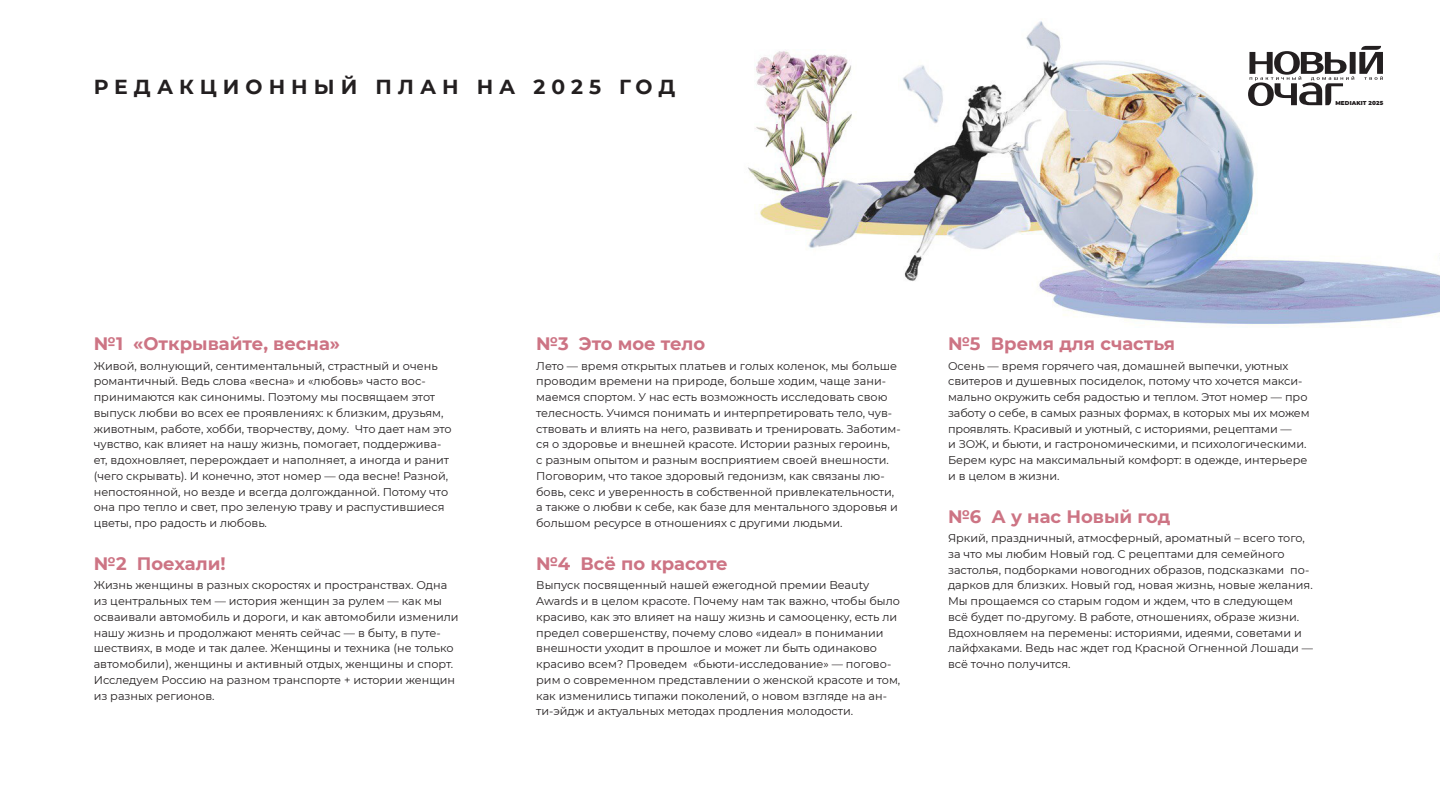
<style>
.page{position:relative;width:1440px;height:810px;background:#fff}
.page>*{position:absolute;margin:0;border:0;box-sizing:border-box;transform-origin:0 0}
.t1{font:700 20.25px "Montserrat";letter-spacing:.3em;color:#231f20}
.t2{font:700 18px "Montserrat";color:#cd7484}
.t3{font:11.25px/15.8px "Montserrat";color:#231f20}
.t4{font:900 5.7px "Montserrat";letter-spacing:.02em;color:#231f20}
</style>
<div class="page">
<img style="left:748px;top:21px;width:692px;height:307px">
<svg style="left:1248px;top:21px;width:192px;height:233px"></svg>
<p class="t1" style="left:94px;top:73px;width:583px">РЕДАКЦИОННЫЙ ПЛАН НА 2025 ГОД</p>
<p class="t4" style="left:1335px;top:99px;width:49px">MEDIAKIT 2025</p>
<p class="t2" style="left:94px;top:331px;width:248px">№1 «Открывайте, весна»</p>
<p class="t3" style="left:94px;top:357px;width:359px">Живой, волнующий, сентиментальный, страстный и очень романтичный. Ведь слова «весна» и «любовь» часто вос&shy;принимаются как синонимы. Поэтому мы посвящаем этот выпуск любви во всех ее проявлениях: к близким, друзьям, животным, работе, хобби, творчеству, дому. Что дает нам это чувство, как влияет на нашу жизнь, помогает, поддержива&shy;ет, вдохновляет, перерождает и наполняет, а иногда и ранит (чего скрывать). И конечно, этот номер — ода весне! Разной, непостоянной, но везде и всегда долгожданной. Потому что она про тепло и свет, про зеленую траву и распустившиеся цветы, про радость и любовь.</p>
<p class="t2" style="left:94px;top:550px;width:134px">№2 Поехали!</p>
<p class="t3" style="left:94px;top:577px;width:366px">Жизнь женщины в разных скоростях и пространствах. Одна из центральных тем — история женщин за рулем — как мы осваивали автомобиль и дороги, и как автомобили изменили нашу жизнь и продолжают менять сейчас — в быту, в путе&shy;шествиях, в моде и так далее. Женщины и техника (не только автомобили), женщины и активный отдых, женщины и спорт.<br>Исследуем Россию на разном транспорте + истории женщин из разных регионов.</p>
<p class="t2" style="left:536px;top:331px;width:171px">№3 Это мое тело</p>
<p class="t3" style="left:536px;top:357px;width:366px">Лето — время открытых платьев и голых коленок, мы больше проводим времени на природе, больше ходим, чаще зани&shy;маемся спортом. У нас есть возможность исследовать свою телесность. Учимся понимать и интерпретировать тело, чув&shy;ствовать и влиять на него, развивать и тренировать. Заботим&shy;ся о здоровье и внешней красоте. Истории разных героинь,<br>с разным опытом и разным восприятием своей внешности.<br>Поговорим, что такое здоровый гедонизм, как связаны лю&shy;бовь, секс и уверенность в собственной привлекательности, а также о любви к себе, как базе для ментального здоровья и большом ресурсе в отношениях с другими людьми.</p>
<p class="t2" style="left:536px;top:550px;width:193px">№4 Всё по красоте</p>
<p class="t3" style="left:536px;top:577px;width:366px">Выпуск посвященный нашей ежегодной премии Beauty Awards и в целом красоте. Почему нам так важно, чтобы было красиво, как это влияет на нашу жизнь и самооценку, есть ли предел совершенству, почему слово «идеал» в понимании внешности уходит в прошлое и может ли быть одинаково красиво всем? Проведем «бьюти-исследование» — погово&shy;рим о современном представлении о женской красоте и том, как изменились типажи поколений, о новом взгляде на ан&shy;ти-эйдж и актуальных методах продления молодости.</p>
<p class="t2" style="left:948px;top:331px;width:229px">№5 Время для счастья</p>
<p class="t3" style="left:948px;top:357px;width:363px">Осень — время горячего чая, домашней выпечки, уютных свитеров и душевных посиделок, потому что хочется макси&shy;мально окружить себя радостью и теплом. Этот номер — про заботу о себе, в самых разных формах, в которых мы их можем проявлять. Красивый и уютный, с историями, рецептами —<br>и ЗОЖ, и бьюти, и гастрономическими, и психологическими.<br>Берем курс на максимальный комфорт: в одежде, интерьере и в целом в жизни.</p>
<p class="t2" style="left:948px;top:503px;width:224px">№6 А у нас Новый год</p>
<p class="t3" style="left:948px;top:530px;width:367px">Яркий, праздничный, атмосферный, ароматный – всего того, за что мы любим Новый год. С рецептами для семейного застолья, подборками новогодних образов, подсказками по&shy;дарков для близких. Новый год, новая жизнь, новые желания.<br>Мы прощаемся со старым годом и ждем, что в следующем всё будет по-другому. В работе, отношениях, образе жизни.<br>Вдохновляем на перемены: историями, идеями, советами и лайфхаками. Ведь нас ждет год Красной Огненной Лошади — всё точно получится.</p>
</div>
